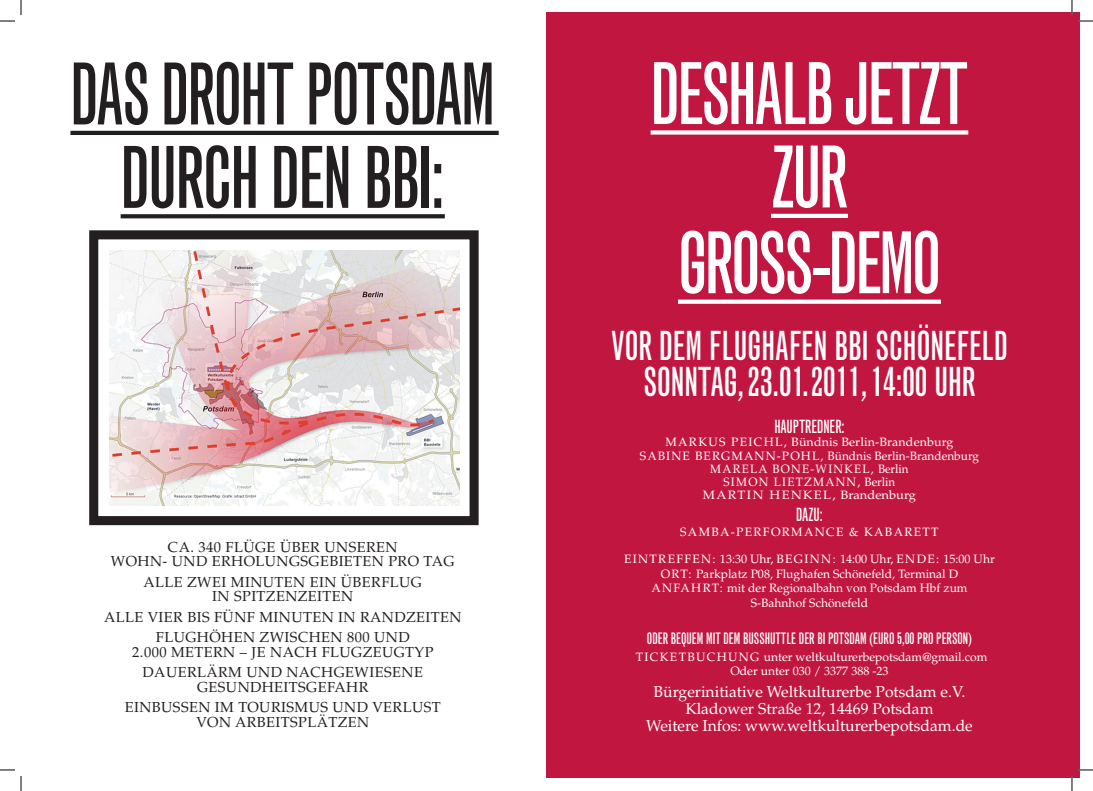
<style>
.page{position:relative;width:1093px;height:791px;background:#fff}
.page>*{position:absolute;margin:0;border:0;box-sizing:border-box;transform-origin:0 0}
.t1{font:extra-condensed 84.5px/83.3px "Grotesque";letter-spacing:-.02em;color:#231f20;text-align:center;scale:.96 1}
.t2{font:extra-condensed 84.5px/84.5px "Grotesque";letter-spacing:-.03em;color:#fff;text-align:center}
.t3{font:extra-condensed 39.8px/36.2px "Grotesque";color:#fff;text-align:center}
.t4{font:extra-condensed 18.1px "Grotesque";color:#fff}
.t5{font:15.7px/16.9px "Palatino";color:#fff;text-align:center}
.t6{font:extra-condensed 15.7px "Grotesque";color:#fff}
.t7{font:14.5px/20.5px "Palatino";letter-spacing:.03em;color:#231f20;text-align:center}
.t8{font:12.1px/13.3px "Palatino";letter-spacing:.11em;color:#fff;text-align:center}
.t9{font:12.1px/14.5px "Palatino";letter-spacing:.075em;color:#fff;text-align:center}
.t10{font:12.1px/13.3px "Palatino";color:#fff;text-align:center}
</style>
<div class="page">
<div style="left:546px;top:12px;width:534px;height:766px;background:#c11640"></div>
<hr style="left:70px;top:131px;width:428px;height:4px;background:#231f20">
<svg style="left:121px;top:214px;width:324px;height:4px"></svg>
<div style="left:89px;top:230px;width:389px;height:295px;border:9px solid #231f20"></div>
<img style="left:109px;top:250px;width:350px;height:256px">
<div style="left:650px;top:130px;width:318px;height:5px;background:#fff"></div>
<hr style="left:771px;top:214px;width:76px;height:4px;background:#fff">
<div style="left:678px;top:299px;width:262px;height:5px;background:#fff"></div>
<svg style="left:0;top:0;width:22px;height:22px"></svg>
<svg style="left:0;top:769px;width:22px;height:21px"></svg>
<svg style="left:1071px;top:0;width:21px;height:22px"></svg>
<svg style="left:1071px;top:769px;width:21px;height:21px"></svg>
<h1 class="t1" style="left:70px;top:53px;width:443px">DAS DROHT POTSDAM<br>DURCH DEN BBI:</h1>
<p class="t7" style="left:111px;top:539px;width:345px;line-height:14.5px">CA. 340 FLÜGE ÜBER UNSEREN<br>WOHN- UND ERHOLUNGSGEBIETEN PRO TAG</p>
<p class="t7" style="left:143px;top:574px;width:280px;line-height:14.5px">ALLE ZWEI MINUTEN EIN ÜBERFLUG<br>IN SPITZENZEITEN</p>
<p class="t7" style="left:104px;top:606px;width:359px">ALLE VIER BIS FÜNF MINUTEN IN RANDZEITEN<br>FLUGHÖHEN ZWISCHEN 800 UND</p>
<p class="t7" style="left:132px;top:641px;width:303px">2.000 METERN – JE NACH FLUGZEUGTYP<br>DAUERLÄRM UND NACHGEWIESENE</p>
<p class="t7" style="left:125px;top:676px;width:317px">GESUNDHEITSGEFAHR<br>EINBUSSEN IM TOURISMUS UND VERLUST</p>
<p class="t7" style="left:196px;top:711px;width:174px">VON ARBEITSPLÄTZEN</p>
<h1 class="t2" style="left:650px;top:52px;width:319px">DESHALB JETZT<br>ZUR<br>GROSS-DEMO</h1>
<h2 class="t3" style="left:611px;top:327px;width:395px">VOR DEM FLUGHAFEN BBI SCHÖNEFELD<br>SONNTAG, 23.01.2011, 14:00 UHR</h2>
<p class="t4" style="left:774px;top:415px;width:72px">HAUPTREDNER:</p>
<p class="t8" style="left:639px;top:435px;width:340px">MARKUS PEIC HL, BÜNDNIS BERLIN-BRANDENBURG SABINE BERGMANN-POHL, BÜNDNIS BERLIN-BRANDENBURG MARELA BONE-WINKEL, BERLIN<br>SIMON LIETZMANN, BERLIN<br>MARTIN HENKEL, BRANDENBURG</p>
<p class="t4" style="left:796px;top:504px;width:28px">DAZU:</p>
<p class="t8" style="left:680px;top:525px;width:260px">SAMBA-PERFORMANCE &amp; KABARETT</p>
<p class="t9" style="left:624px;top:552px;width:372px">EINTREFF EN: 13:30 UHR, BEGINN: 14:00 UHR, ENDE: 15:00 UHR ORT: PARKPLATZ P08, FLUGHAFEN SCHÖNEFELD, TERMINAL D ANFAHRT: MIT DER REGIONALBAHN VON POTSDAM HBF ZUM S-BAHNHOF SCHÖNEFELD</p>
<p class="t6" style="left:647px;top:629px;width:326px">ODER BEQUEM MIT DEM BUSSHUTTLE DER BI POTSDAM (EURO 5,00 PRO PERSON)</p>
<p class="t10" style="left:635px;top:650px;width:353px">TIC KETBUC HUNG UNTER WELTKULTURERBEPOTSDAM@GMAIL.COM<br>ODER UNTER 030 / 3377 388 -23</p>
<p class="t5" style="left:646px;top:683px;width:328px">BÜRGERINITIATIVE WELTKULTURERBE POTSDAM E.V.<br>KLADOWER STRAßE 12, 14469 POTSDAM<br>WEITERE INFOS: WWW.WELTKULTURERBEPOTSDAM.DE</p>
</div>
